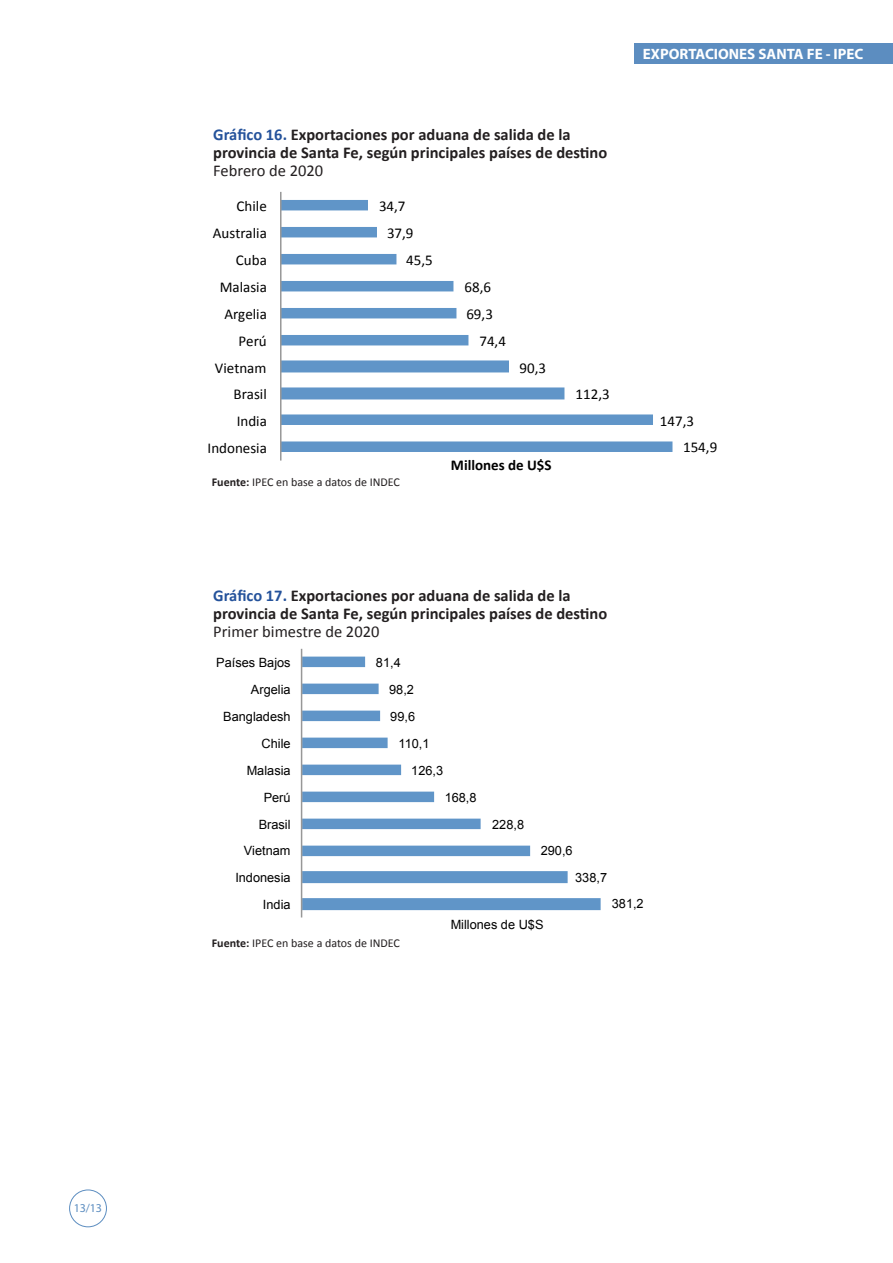
<style>
.page{position:relative;width:893px;height:1263px;background:#fff}
.page>*{position:absolute;margin:0;border:0;box-sizing:border-box;transform-origin:0 0}
.Cuadros{font:700 16.5px "Calibri";color:#231f20}
.Cuadros-2{font:16.5px "Calibri";color:#231f20}
.t1{font:15px "Calibri";color:#000}
.t2{font:700 15px "Myriad Pro";color:#fff}
.t3{font:700 15px "Calibri";color:#000}
.t4{font:12.75px "Arial";color:#000}
.Texto{font:12px "Calibri";color:#231f20}
.t5{font:12px "Myriad Pro";color:#5c8dc0}
.s1{color:#24529b}
.s2{font-weight:700}
</style>
<div class="page">
<div style="left:69px;top:1189px;width:38px;height:38px;border:1px solid #5c8dc0;border-radius:50%"></div>
<div style="left:634px;top:43px;width:259px;height:21px;background:#5c8dc0"></div>
<svg style="left:281px;top:200px;width:391px;height:252px"></svg>
<hr style="left:280px;top:192px;width:1px;height:269px;background:#979797">
<svg style="left:302px;top:657px;width:299px;height:253px"></svg>
<hr style="left:301px;top:649px;width:1px;height:268px;background:#979797">
<p class="t5" style="left:74px;top:1201px;width:30px">13/13</p>
<p class="Cuadros" style="left:213px;top:124px;width:359px"><span class="s1">Gráfico 16.</span> Exportaciones por aduana de salida de la</p>
<p class="Cuadros" style="left:213px;top:142px;width:395px">provincia de Santa Fe, según principales países de destino</p>
<p class="Cuadros-2" style="left:213px;top:160px;width:111px">Febrero de 2020</p>
<p class="t1" style="left:237px;top:197px;width:32px">Chile</p>
<p class="t1" style="left:213px;top:224px;width:55px">Australia</p>
<p class="t1" style="left:236px;top:251px;width:32px">Cuba</p>
<p class="t1" style="left:220px;top:277px;width:49px">Malasia</p>
<p class="t1" style="left:224px;top:304px;width:44px">Argelia</p>
<p class="t1" style="left:239px;top:331px;width:30px">Perú</p>
<p class="t1" style="left:215px;top:358px;width:53px">Vietnam</p>
<p class="t1" style="left:234px;top:385px;width:35px">Brasil</p>
<p class="t1" style="left:237px;top:412px;width:32px">India</p>
<p class="t1" style="left:208px;top:439px;width:61px">Indonesia</p>
<p class="t1" style="left:379px;top:197px;width:28px">34,7</p>
<p class="t1" style="left:387px;top:224px;width:28px">37,9</p>
<p class="t1" style="left:406px;top:251px;width:28px">45,5</p>
<p class="Texto" style="left:212px;top:474px;width:190px"><span class="s2">Fuente:</span> IPEC en base a datos de INDEC</p>
<p class="t1" style="left:465px;top:277px;width:28px">68,6</p>
<p class="t1" style="left:466px;top:304px;width:28px">69,3</p>
<p class="t1" style="left:479px;top:331px;width:28px">74,4</p>
<p class="t1" style="left:519px;top:358px;width:28px">90,3</p>
<p class="t3" style="left:451px;top:456px;width:102px">Millones de U$S</p>
<p class="t1" style="left:575px;top:385px;width:36px">112,3</p>
<p class="t2" style="left:643px;top:44px;width:222px">EXPORTACIONES SANTA FE - IPEC</p>
<p class="t1" style="left:660px;top:412px;width:36px">147,3</p>
<p class="t1" style="left:683px;top:437px;width:36px">154,9</p>
<p class="Cuadros" style="left:213px;top:585px;width:359px"><span class="s1">Gráfico 17.</span> Exportaciones por aduana de salida de la</p>
<p class="Cuadros" style="left:213px;top:603px;width:395px">provincia de Santa Fe, según principales países de destino</p>
<p class="Cuadros-2" style="left:213px;top:621px;width:168px">Primer bimestre de 2020</p>
<p class="t4" style="left:216px;top:654px;width:76px">Países Bajos</p>
<p class="t4" style="left:376px;top:654px;width:26px">81,4</p>
<p class="t4" style="left:251px;top:681px;width:41px">Argelia</p>
<p class="t4" style="left:389px;top:681px;width:26px">98,2</p>
<p class="t4" style="left:223px;top:708px;width:69px">Bangladesh</p>
<p class="t4" style="left:390px;top:708px;width:26px">99,6</p>
<p class="t4" style="left:262px;top:735px;width:31px">Chile</p>
<p class="t4" style="left:399px;top:735px;width:32px">110,1</p>
<p class="t4" style="left:247px;top:762px;width:45px">Malasia</p>
<p class="t4" style="left:411px;top:762px;width:33px">126,3</p>
<p class="t4" style="left:264px;top:789px;width:28px">Perú</p>
<p class="t4" style="left:445px;top:789px;width:33px">168,8</p>
<p class="t4" style="left:259px;top:816px;width:33px">Brasil</p>
<p class="t4" style="left:492px;top:816px;width:33px">228,8</p>
<p class="t4" style="left:244px;top:843px;width:48px">Vietnam</p>
<p class="t4" style="left:541px;top:842px;width:33px">290,6</p>
<p class="t4" style="left:235px;top:869px;width:57px">Indonesia</p>
<p class="t4" style="left:575px;top:869px;width:33px">338,7</p>
<p class="t4" style="left:263px;top:896px;width:29px">India</p>
<p class="Texto" style="left:212px;top:935px;width:190px"><span class="s2">Fuente:</span> IPEC en base a datos de INDEC</p>
<p class="t4" style="left:451px;top:916px;width:94px">Millones de U$S</p>
<p class="t4" style="left:612px;top:895px;width:33px">381,2</p>
</div>
